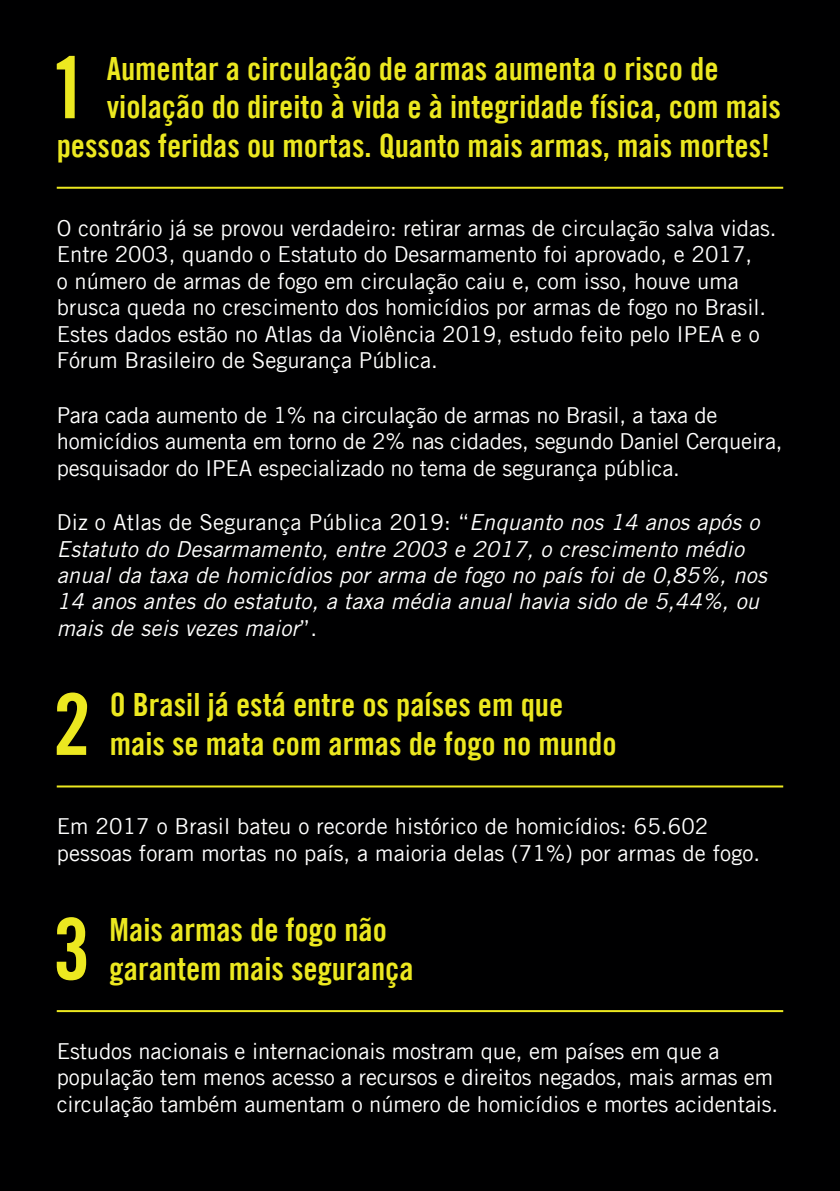
<style>
.page{position:relative;width:840px;height:1191px;background:#fff}
.page>*{position:absolute;margin:0;border:0;box-sizing:border-box;transform-origin:0 0}
.t1{font:85.2px "Amnesty Trade Gothic Bd Cn 20";color:#ece820}
.t2{font:32px/38.4px "Amnesty Trade Gothic Bd Cn 20";color:#ece820}
.t3{font:22px/26.4px "Amnesty Trade Gothic";color:#fff}
.t4{font:italic 22px/26.4px "Amnesty Trade Gothic";letter-spacing:.01em;color:#fff}
.s1{font-style:normal}
</style>
<div class="page">
<div style="left:0;top:0;width:839px;height:1191px;background:#000001"></div>
<hr style="left:57px;top:187px;width:725px;height:2px;background:#ece820">
<hr style="left:57px;top:785px;width:725px;height:2px;background:#ece820">
<hr style="left:57px;top:1010px;width:725px;height:2px;background:#ece820">
<h1 class="t1" style="left:50px;top:36px;width:39px">1</h1>
<h2 class="t2" style="left:107px;top:49px;width:613px">Aumentar a circulação de armas aumenta o risco de</h2>
<h2 class="t2" style="left:107px;top:87px;width:675px">violação do direito à vida e à integridade física, com mais</h2>
<h2 class="t2" style="left:57px;top:126px;width:714px">pessoas feridas ou mortas. Quanto mais armas, mais mortes!</h2>
<p class="t3" style="left:57px;top:215px;width:721px">O contrário já se provou verdadeiro: retirar armas de circulação salva vidas.<br>Entre 2003, quando o Estatuto do Desarmamento foi aprovado, e 2017,<br>o número de armas de fogo em circulação caiu e, com isso, houve uma brusca queda no crescimento dos homicídios por armas de fogo no Brasil.<br>Estes dados estão no Atlas da Violência 2019, estudo feito pelo IPEA e o Fórum Brasileiro de Segurança Pública.</p>
<p class="t3" style="left:57px;top:401px;width:726px">Para cada aumento de 1% na circulação de armas no Brasil, a taxa de homicídios aumenta em torno de 2% nas cidades, segundo Daniel Cerqueira, pesquisador do IPEA especializado no tema de segurança pública.</p>
<p class="t4" style="left:57px;top:509px;width:711px"><span class="s1">Diz o Atlas de Segurança Pública 2019: “</span>Enquanto nos 14 anos após o Estatuto do Desarmamento, entre 2003 e 2017, o crescimento médio anual da taxa de homicídios por arma de fogo no país foi de 0,85%, nos 14 anos antes do estatuto, a taxa média anual havia sido de 5,44%, ou mais de seis vezes maior<span class="s1">”.</span></p>
<h1 class="t1" style="left:53px;top:672px;width:39px">2</h1>
<h2 class="t2" style="left:110px;top:685px;width:508px">O Brasil já está entre os países em que mais se mata com armas de fogo no mundo</h2>
<p class="t3" style="left:57px;top:813px;width:704px">Em 2017 o Brasil bateu o recorde histórico de homicídios: 65.602 pessoas foram mortas no país, a maioria delas (71%) por armas de fogo.</p>
<h1 class="t1" style="left:53px;top:897px;width:39px">3</h1>
<h2 class="t2" style="left:110px;top:910px;width:305px">Mais armas de fogo não garantem mais segurança</h2>
<p class="t3" style="left:57px;top:1037px;width:722px">Estudos nacionais e internacionais mostram que, em países em que a população tem menos acesso a recursos e direitos negados, mais armas em circulação também aumentam o número de homicídios e mortes acidentais.</p>
</div>
